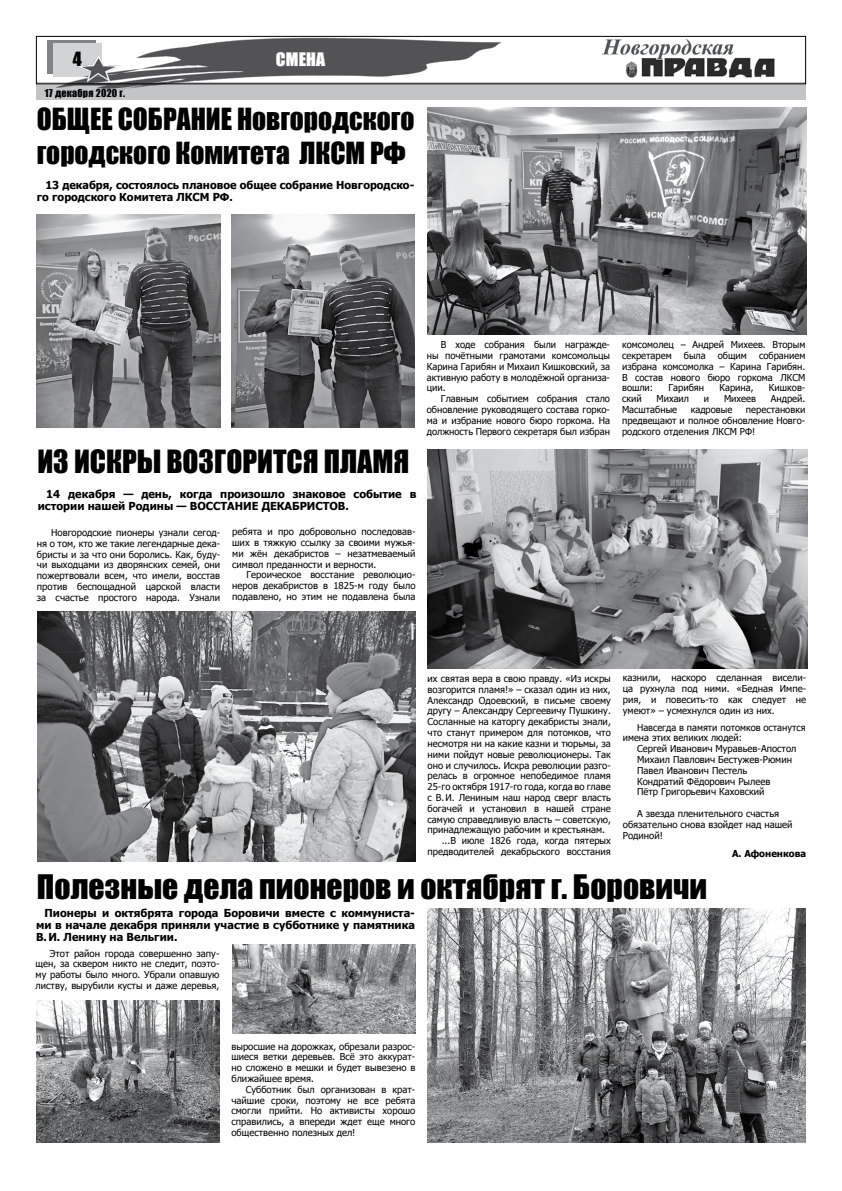
<style>
.page{position:relative;width:842px;height:1191px;background:#fff}
.page>*{position:absolute;margin:0;border:0;box-sizing:border-box;transform-origin:0 0}
.t1{font:31px "Impact";color:#000}
.t2{font:29.4px "Impact";color:#000}
.t3{font:28px/34px "Impact";color:#000}
.t4{font:18px "Impact";color:#000}
.t5{font:17px "Impact";letter-spacing:.01em;color:#fff;scale:1.04 1}
.t6{font:700 11px/12px "Tahoma";color:#000}
.t7{font:10px "Impact";letter-spacing:.025em;color:#000}
.t8{font:9.5px/10.8px "Tahoma";color:#000;text-align:justify}
.t9{font:700 9.5px "Tahoma";color:#000}
</style>
<div class="page">
<img style="left:595px;top:35px;width:190px;height:43px">
<div style="left:37px;top:83px;width:769px;height:17px;background:#c2c4c6"></div>
<img style="left:35px;top:35px;width:513px;height:59px">
<div style="left:36px;top:36px;width:770px;height:48px;border:1px solid #000"></div>
<svg style="left:275px;top:42px;width:51px;height:25px"></svg>
<img style="left:428px;top:108px;width:378px;height:226px">
<img style="left:428px;top:450px;width:379px;height:218px">
<img style="left:37px;top:611px;width:379px;height:250px">
<img style="left:427px;top:909px;width:378px;height:233px">
<img style="left:36px;top:1000px;width:183px;height:142px">
<img style="left:232px;top:944px;width:183px;height:89px">
<img style="left:37px;top:215px;width:183px;height:212px">
<img style="left:232px;top:215px;width:182px;height:212px">
<h3 class="t4" style="left:73px;top:45px;width:10px">4</h3>
<p class="t7" style="left:45px;top:85px;width:82px">17 декабря 2020 г.</p>
<h3 class="t5" style="left:276px;top:46px;width:49px">смена</h3>
<h3 class="t3" style="left:37px;top:101px;width:141px">ОБЩЕЕ СОБРАНИЕ</h3>
<h3 class="t3" style="left:37px;top:101px;width:379px;text-indent:200px">Новгородского городского Комитета ЛКСМ РФ</h3>
<p class="t6" style="left:37px;top:180px;width:379px;text-indent:9px">13 декабря, состоялось плановое общее собрание Новгородско&shy;го городского Комитета ЛКСМ РФ.</p>
<h2 class="t2" style="left:37px;top:439px;width:145px">ИЗ ИСКРЫ ВОЗГОРИТСЯ</h2>
<h2 class="t2" style="left:324px;top:439px;width:52px">ПЛАМЯ</h2>
<p class="t6" style="left:38px;top:488px;width:380px;text-indent:9px">14 декабря — день, когда произошло знаковое событие в истории нашей Родины — ВОССТАНИЕ ДЕКАБРИСТОВ.</p>
<p class="t8" style="left:37px;top:527px;width:185px;text-indent:14px">Новгородские пионеры узнали сегод&shy;ня о том, кто же такие легендарные дека&shy;бристы и за что они боролись. Как, буду&shy;чи выходцами из дворянских семей, они пожертвовали всем, что имели, восстав против беспощадной царской власти за счастье простого народа. Узнали</p>
<p class="t8" style="left:232px;top:527px;width:185px">ребята и про добровольно последовав&shy;ших в тяжкую ссылку за своими мужья&shy;ми жён декабристов – незатмеваемый символ преданности и верности.</p>
<p class="t8" style="left:232px;top:570px;width:185px;text-indent:14px">Героическое восстание революцио&shy;неров декабристов в 1825-м году было подавлено, но этим не подавлена была</p>
<p class="t8" style="left:427px;top:340px;width:185px;text-indent:14px">В ходе собрания были награжде&shy;ны почётными грамотами комсомольцы Карина Гарибян и Михаил Кишковский, за активную работу в молодёжной организа&shy;ции.</p>
<p class="t8" style="left:427px;top:394px;width:185px;text-indent:14px">Главным событием собрания стало обновление руководящего состава горко&shy;ма и избрание нового бюро горкома. На должность Первого секретаря был избран</p>
<p class="t8" style="left:622px;top:340px;width:185px">комсомолец – Андрей Михеев. Вторым секретарем</p>
<p class="t8" style="left:622px;top:351px;width:185px;text-indent:137px">собранием избрана комсомолка – Карина Гарибян.<br>В состав нового бюро горкома ЛКСМ вошли:</p>
<p class="t8" style="left:684px;top:351px;width:23px">была</p>
<p class="t8" style="left:718px;top:351px;width:31px">общим</p>
<p class="t8" style="left:668px;top:383px;width:37px">Гарибян</p>
<p class="t8" style="left:719px;top:383px;width:36px">Карина,</p>
<p class="t8" style="left:769px;top:383px;width:38px">Кишков-</p>
<p class="t8" style="left:622px;top:394px;width:21px">ский</p>
<p class="t8" style="left:656px;top:394px;width:34px">Михаил</p>
<p class="t8" style="left:704px;top:394px;width:7px">и</p>
<p class="t8" style="left:724px;top:394px;width:34px">Михеев</p>
<p class="t8" style="left:771px;top:394px;width:36px">Андрей.</p>
<p class="t8" style="left:622px;top:405px;width:57px">Масштабные</p>
<p class="t8" style="left:691px;top:405px;width:43px">кадровые</p>
<p class="t8" style="left:622px;top:405px;width:185px;text-indent:124px">перестановки предвещают и полное обновление Новго&shy;родского отделения ЛКСМ РФ!</p>
<p class="t8" style="left:428px;top:673px;width:185px">их святая вера в свою правду. «Из искры</p>
<p class="t8" style="left:428px;top:684px;width:185px">возгорится пламя!» – сказал один из них,</p>
<p class="t8" style="left:428px;top:695px;width:185px">Александр Одоевский, в письме своему</p>
<p class="t8" style="left:428px;top:706px;width:185px">другу – Александру Сергеевичу Пушкину.</p>
<p class="t8" style="left:428px;top:717px;width:185px">Сосланные на каторгу декабристы знали,</p>
<p class="t8" style="left:428px;top:728px;width:185px">что станут примером для потомков, что</p>
<p class="t8" style="left:428px;top:738px;width:185px">несмотря ни на какие казни и тюрьмы, за</p>
<p class="t8" style="left:428px;top:749px;width:185px">ними пойдут новые революционеры. Так</p>
<p class="t8" style="left:428px;top:760px;width:185px">оно и случилось. Искра революции разго-</p>
<p class="t8" style="left:428px;top:771px;width:185px">релась в огромное непобедимое пламя</p>
<p class="t8" style="left:428px;top:782px;width:185px">25-го октября 1917-го года, когда во главе</p>
<p class="t8" style="left:428px;top:792px;width:185px">с В.И. Лениным наш народ сверг власть</p>
<p class="t8" style="left:428px;top:803px;width:185px">богачей и установил в нашей стране</p>
<p class="t8" style="left:428px;top:814px;width:185px">самую справедливую власть – советскую,</p>
<p class="t8" style="left:428px;top:825px;width:179px">принадлежащую рабочим и крестьянам.</p>
<p class="t8" style="left:442px;top:836px;width:171px">...В июле 1826 года, когда пятерых</p>
<p class="t8" style="left:428px;top:846px;width:185px">предводителей декабрьского восстания</p>
<p class="t8" style="left:623px;top:673px;width:185px">казнили, наскоро сделанная висели&shy;ца рухнула под ними. «Бедная Импе&shy;рия, и повесить-то как следует не умеют» – усмехнулся один из них.</p>
<p class="t8" style="left:623px;top:722px;width:184px;text-indent:14px">Навсегда в памяти потомков останутся имена этих великих людей:</p>
<p class="t8" style="left:637px;top:744px;width:161px;text-align:left">Сергей Иванович Муравьев-Апостол<br>Михаил Павлович Бестужев-Рюмин<br>Павел Иванович Пестель<br>Кондратий Фёдорович Рылеев<br>Пётр Григорьевич Каховский</p>
<p class="t8" style="left:623px;top:808px;width:171px;text-align:left;text-indent:14px">А звезда пленительного счастья обязательно снова взойдет над нашей<br>Родиной!</p>
<p class="t9" style="left:732px;top:847px;width:76px">А. Афоненкова</p>
<h1 class="t1" style="left:37px;top:862px;width:672px">Полезные дела пионеров и октябрят г. Боровичи</h1>
<p class="t6" style="left:36px;top:907px;width:380px;text-align:justify;text-indent:9px">Пионеры и октябрята города Боровичи вместе с коммуниста&shy;ми в начале декабря приняли участие в субботнике у памятника В.И. Ленину на Вельгии.</p>
<p class="t8" style="left:36px;top:948px;width:185px;text-indent:14px">Этот район города совершенно запу&shy;щен, за сквером никто не следит, поэто&shy;му работы было много. Убрали опавшую листву, вырубили кусты и даже деревья,</p>
<p class="t8" style="left:231px;top:1041px;width:185px">выросшие на дорожках, обрезали разрос&shy;шиеся ветки деревьев. Всё это аккурат&shy;но сложено в мешки и будет вывезено в ближайшее время.</p>
<p class="t8" style="left:231px;top:1084px;width:185px;text-indent:14px">Субботник был организован в крат&shy;чайшие сроки, поэтому не все ребята смогли прийти. Но активисты хорошо справились, а впереди ждет еще много общественно полезных дел!</p>
</div>
